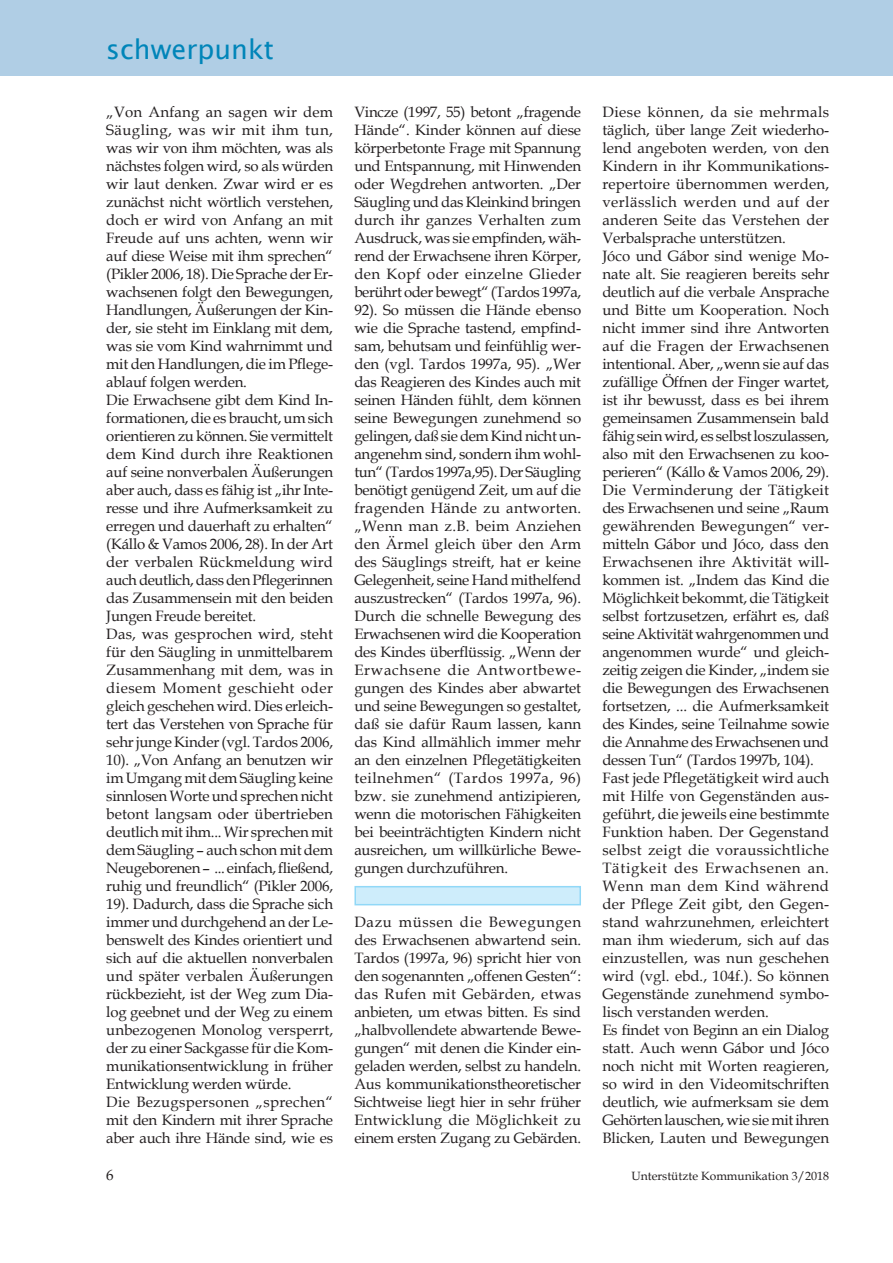
<style>
.page{position:relative;width:893px;height:1263px;background:#fff}
.page>*{position:absolute;margin:0;border:0;box-sizing:border-box;transform-origin:0 0}
.t1{font:27px "Lucida Sans Unicode";color:#0085b9}
.t2{font:15px/18px "Book Antiqua";letter-spacing:-.015em;color:#231f20}
.t3{font:12px "Book Antiqua";color:#231f20}
</style>
<div class="page">
<div style="left:354px;top:886px;width:227px;height:19px;background:#ceedfb;border:2px solid #91d8f7"></div>
<div style="left:0;top:0;width:893px;height:75px;background:#b0cee5"></div>
<h1 class="t1" style="left:106px;top:28px;width:169px">schwerpunkt</h1>
<p class="t2" style="left:106px;top:103px;width:228px">„Von Anfang an sagen wir dem<br>Säugling, was wir mit ihm tun, was wir von ihm möchten, was als nächstes folgen wird, so als würden wir laut denken. Zwar wird er es zunächst nicht wörtlich verstehen, doch er wird von Anfang an mit<br>Freude auf uns achten, wenn wir auf diese Weise mit ihm sprechen“ (Pikler 2006, 18). Die Sprache der Er&shy;wachsenen folgt den Bewegungen,<br>Handlungen, Äußerungen der Kin&shy;der, sie steht im Einklang mit dem, was sie vom Kind wahrnimmt und mit den Handlungen, die im Pflege&shy;ablauf folgen werden.<br>Die Erwachsene gibt dem Kind In&shy;formationen, die es braucht, um sich orientieren zu können. Sie vermittelt dem Kind durch ihre Reaktionen auf seine nonverbalen Äußerungen aber auch, dass es fähig ist „ihr Inte&shy;resse und ihre Aufmerksamkeit zu erregen und dauerhaft zu erhalten“ (Kállo &amp; Vamos 2006, 28). In der Art der verbalen Rückmeldung wird auch deutlich, dass den Pflegerinnen das Zusammensein mit den beiden<br>Jungen Freude bereitet.<br>Das, was gesprochen wird, steht für den Säugling in unmittelbarem<br>Zusammenhang mit dem, was in diesem Moment geschieht oder gleich geschehen wird. Dies erleich&shy;tert das Verstehen von Sprache für sehr junge Kinder (vgl. Tardos 2006,<br>10). „Von Anfang an benutzen wir im Umgang mit dem Säugling keine sinnlosen Worte und sprechen nicht betont langsam oder übertrieben deutlich mit ihm... Wir sprechen mit dem Säugling – auch schon mit dem<br>Neugeborenen – ... einfach, fließend, ruhig und freundlich“ (Pikler 2006,<br>19). Dadurch, dass die Sprache sich immer und durchgehend an der Le&shy;benswelt des Kindes orientiert und sich auf die aktuellen nonverbalen und später verbalen Äußerungen rückbezieht, ist der Weg zum Dia&shy;log geebnet und der Weg zu einem unbezogenen Monolog versperrt, der zu einer Sackgasse für die Kom&shy;munikationsentwicklung in früher<br>Entwicklung werden würde.<br>Die Bezugspersonen „sprechen“ mit den Kindern mit ihrer Sprache aber auch ihre Hände sind, wie es</p>
<p class="t2" style="left:354px;top:103px;width:228px;text-align:justify">Vincze (1997, 55) betont „fragende Hände“. Kinder können auf diese körperbetonte Frage mit Spannung und Entspannung, mit Hinwenden oder Wegdrehen antworten. „Der Säugling und das Kleinkind bringen durch ihr ganzes Verhalten zum Ausdruck, was sie empfinden, wäh&shy;rend der Erwachsene ihren Körper, den Kopf oder einzelne Glieder berührt oder bewegt“ (Tardos 1997a, 92). So müssen die Hände ebenso wie die Sprache tastend, empfind&shy;sam, behutsam und feinfühlig wer&shy;den (vgl. Tardos 1997a, 95). „Wer das Reagieren des Kindes auch mit seinen Händen fühlt, dem können seine Bewegungen zunehmend so gelingen, daß sie dem Kind nicht un&shy;angenehm sind, sondern ihm wohl&shy;tun“ (Tardos 1997a,95). Der Säugling benötigt genügend Zeit, um auf die fragenden Hände zu antworten. „Wenn man z.B. beim Anziehen den Ärmel gleich über den Arm des Säuglings streift, hat er keine Gelegenheit, seine Hand mithelfend auszustrecken“ (Tardos 1997a, 96).<br>Durch die schnelle Bewegung des Erwachsenen wird die Kooperation des Kindes überflüssig. „Wenn der Erwachsene die Antwortbewe&shy;gungen des Kindes aber abwartet und seine Bewegungen so gestaltet, daß sie dafür Raum lassen, kann das Kind allmählich immer mehr an den einzelnen Pflegetätigkeiten teilnehmen“ (Tardos 1997a, 96) bzw. sie zunehmend antizipieren, wenn die motorischen Fähigkeiten bei beeinträchtigten Kindern nicht ausreichen, um willkürliche Bewe&shy;gungen durchzuführen.</p>
<p class="t2" style="left:354px;top:913px;width:228px;text-align:justify">Dazu müssen die Bewegungen des Erwachsenen abwartend sein.<br>Tardos (1997a, 96) spricht hier von den sogenannten „offenen Gesten“: das Rufen mit Gebärden, etwas anbieten, um etwas bitten. Es sind „halbvollendete abwartende Bewe&shy;gungen“ mit denen die Kinder ein&shy;geladen werden, selbst zu handeln.<br>Aus kommunikationstheoretischer Sichtweise liegt hier in sehr früher Entwicklung die Möglichkeit zu einem ersten Zugang zu Gebärden.</p>
<p class="t2" style="left:602px;top:103px;width:228px">Diese können, da sie mehrmals täglich, über lange Zeit wiederho&shy;lend angeboten werden, von den<br>Kindern in ihr Kommunikations&shy;repertoire übernommen werden, verlässlich werden und auf der anderen Seite das Verstehen der<br>Verbalsprache unterstützen.<br>Jóco und Gábor sind wenige Mo&shy;nate alt. Sie reagieren bereits sehr deutlich auf die verbale Ansprache und Bitte um Kooperation. Noch nicht immer sind ihre Antworten auf die Fragen der Erwachsenen intentional. Aber, „wenn sie auf das zufällige Öffnen der Finger wartet, ist ihr bewusst, dass es bei ihrem gemeinsamen Zusammensein bald fähig sein wird, es selbst loszulassen, also mit den Erwachsenen zu koo&shy;perieren“ (Kállo &amp; Vamos 2006, 29).<br>Die Verminderung der Tätigkeit des Erwachsenen und seine „Raum gewährenden Bewegungen“ ver&shy;mitteln Gábor und Jóco, dass den<br>Erwachsenen ihre Aktivität will&shy;kommen ist. „Indem das Kind die<br>Möglichkeit bekommt, die Tätigkeit selbst fortzusetzen, erfährt es, daß seine Aktivität wahrgenommen und angenommen wurde“ und gleich&shy;zeitig zeigen die Kinder, „indem sie die Bewegungen des Erwachsenen fortsetzen, ... die Aufmerksamkeit des Kindes, seine Teilnahme sowie die Annahme des Erwachsenen und dessen Tun“ (Tardos 1997b, 104).<br>Fast jede Pflegetätigkeit wird auch mit Hilfe von Gegenständen aus&shy;geführt, die jeweils eine bestimmte<br>Funktion haben. Der Gegenstand selbst zeigt die voraussichtliche<br>Tätigkeit des Erwachsenen an.<br>Wenn man dem Kind während der Pflege Zeit gibt, den Gegen&shy;stand wahrzunehmen, erleichtert man ihm wiederum, sich auf das einzustellen, was nun geschehen wird (vgl. ebd., 104f.). So können<br>Gegenstände zunehmend symbo&shy;lisch verstanden werden.<br>Es findet von Beginn an ein Dialog statt. Auch wenn Gábor und Jóco noch nicht mit Worten reagieren, so wird in den Videomitschriften deutlich, wie aufmerksam sie dem<br>Gehörten lauschen, wie sie mit ihren<br>Blicken, Lauten und Bewegungen</p>
<p class="t2" style="left:106px;top:1166px;width:9px">6</p>
<p class="t3" style="left:632px;top:1168px;width:199px">Unterstützte Kommunikation 3/2018</p>
</div>
